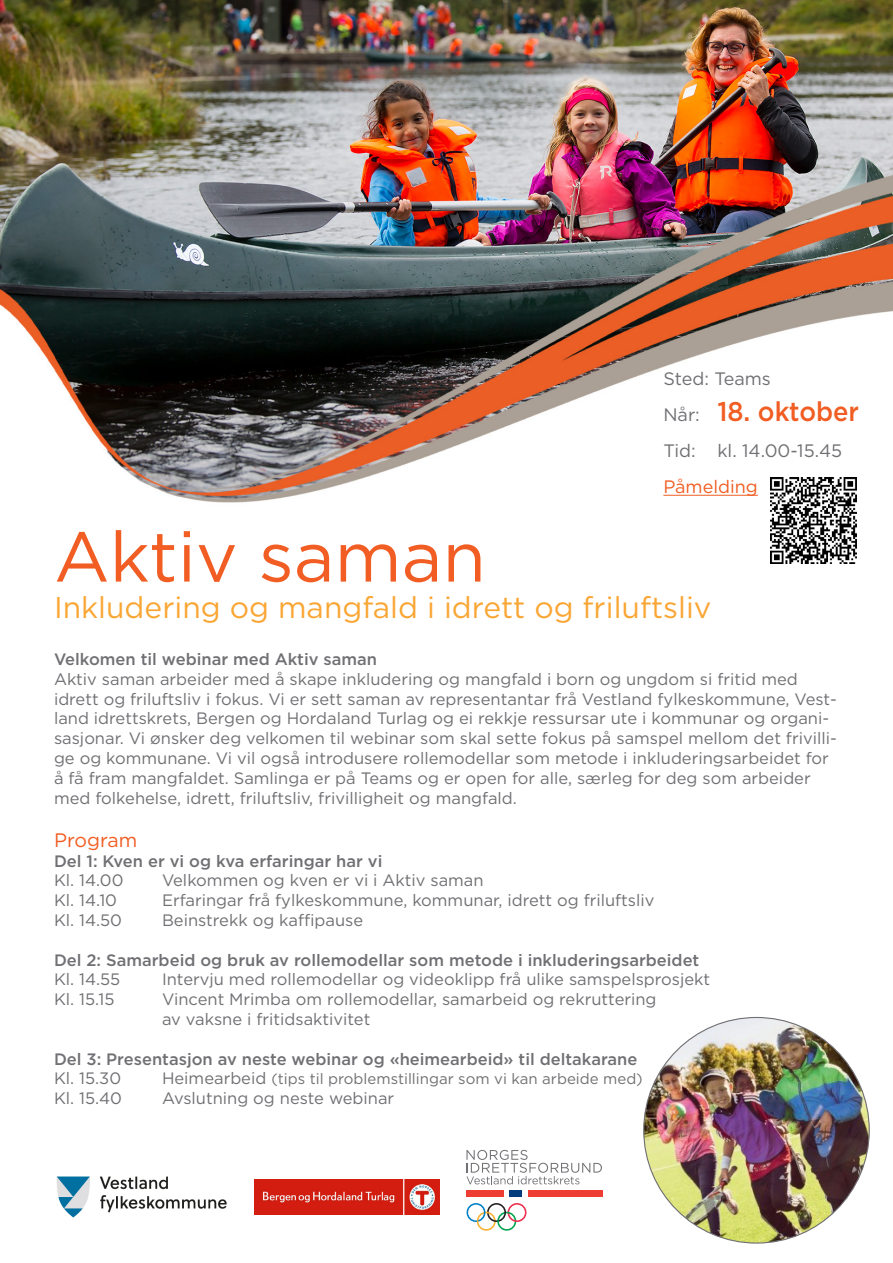
<style>
.page{position:relative;width:893px;height:1263px;background:#fff}
.page>*{position:absolute;margin:0;border:0;box-sizing:border-box;transform-origin:0 0}
.t1{font:70.5px "Gotham";color:#f15d22}
.t2{font:30px "Gotham";color:#faa634}
.t3{font:500 27px "Gotham";color:#f15d22;scale:.94 1}
.t4{font:19.5px "Gotham";color:#f15d22}
.t5{font:18px "Gotham";color:#706f73}
.t6{font:18px "Gotham";color:#f15d22}
.t7{font:16.5px/19.8px "Gotham";color:#706f73}
.t8{font:500 16.5px/19.8px "Gotham";color:#706f73}
.t9{font:15px "Gotham";color:#706f73}
.s1{font-weight:400;font-size:18px;color:#706f73}
.s2{font-weight:400}
.s3{font-size:16.5px}
</style>
<div class="page">
<img style="left:0;top:0;width:893px;height:503px">
<img style="left:644px;top:1017px;width:225px;height:226px;border-radius:113px">
<hr style="left:663px;top:495px;width:95px;height:1px;background:#f15d22">
<img style="left:56px;top:1176px;width:171px;height:42px">
<img style="left:254px;top:1180px;width:185px;height:35px">
<div style="left:466px;top:1190px;width:37px;height:7px;background:#ee3e34"></div>
<div style="left:528px;top:1190px;width:74px;height:7px;background:#ee3e34"></div>
<div style="left:509px;top:1190px;width:13px;height:7px;background:#013d7d"></div>
<svg style="left:467px;top:1203px;width:59px;height:28px"></svg>
<svg style="left:466px;top:1150px;width:136px;height:34px"></svg>
<img style="left:770px;top:478px;width:87px;height:86px">
<p class="t5" style="left:663px;top:367px;width:109px">Sted: Teams</p>
<p class="t3" style="left:663px;top:394px;width:210px"><span class="s1">Når:</span> 18. oktober</p>
<p class="t5" style="left:663px;top:439px;width:180px">Tid: kl. 14.00-15.45</p>
<p class="t6" style="left:663px;top:475px;width:96px">Påmelding</p>
<p class="t1" style="left:54px;top:511px;width:433px">Aktiv saman</p>
<p class="t2" style="left:54px;top:588px;width:659px">Inkludering og mangfald i idrett og friluftsliv</p>
<p class="t8" style="left:54px;top:649px;width:325px">Velkomen til webinar med Aktiv saman</p>
<p class="t7" style="left:54px;top:669px;width:784px">Aktiv saman arbeider med å skape inkludering og mangfald i born og ungdom si fritid med idrett og friluftsliv i fokus. Vi er sett saman av representantar frå Vestland fylkeskommune, Vest&shy;land idrettskrets, Bergen og Hordaland Turlag og ei rekkje ressursar ute i kommunar og organi&shy;sasjonar. Vi ønsker deg velkomen til webinar som skal sette fokus på samspel mellom det frivilli&shy;ge og kommunane. Vi vil også introdusere rollemodellar som metode i inkluderingsarbeidet for å få fram mangfaldet. Samlinga er på Teams og er open for alle, særleg for deg som arbeider med folkehelse, idrett, friluftsliv, frivilligheit og mangfald.</p>
<p class="t4" style="left:54px;top:827px;width:85px">Program</p>
<p class="t8" style="left:54px;top:850px;width:330px">Del 1: Kven er vi og kva erfaringar har vi<br><span class="s2">Kl. 14.00</span></p>
<p class="t7" style="left:162px;top:870px;width:323px">Velkommen og kven er vi i Aktiv saman</p>
<p class="t7" style="left:54px;top:890px;width:65px">Kl. 14.10</p>
<p class="t7" style="left:162px;top:890px;width:494px">Erfaringar frå fylkeskommune, kommunar, idrett og friluftsliv</p>
<p class="t7" style="left:54px;top:910px;width:70px">Kl. 14.50</p>
<p class="t7" style="left:162px;top:910px;width:203px">Beinstrekk og kaffipause</p>
<p class="t8" style="left:54px;top:949px;width:647px">Del 2: Samarbeid og bruk av rollemodellar som metode i inkluderingsarbeidet</p>
<p class="t7" style="left:54px;top:969px;width:68px">Kl. 14.55</p>
<p class="t7" style="left:162px;top:969px;width:550px">Intervju med rollemodellar og videoklipp frå ulike samspelsprosjekt</p>
<p class="t7" style="left:54px;top:989px;width:62px">Kl. 15.15</p>
<p class="t7" style="left:162px;top:989px;width:496px">Vincent Mrimba om rollemodellar, samarbeid og rekruttering av vaksne i fritidsaktivitet</p>
<p class="t8" style="left:54px;top:1048px;width:585px">Del 3: Presentasjon av neste webinar og «heimearbeid» til deltakarane</p>
<p class="t7" style="left:54px;top:1068px;width:69px">Kl. 15.30</p>
<p class="t9" style="left:162px;top:1069px;width:482px"><span class="s3">Heimearbeid</span> (tips til problemstillingar som vi kan arbeide med)</p>
<p class="t7" style="left:54px;top:1088px;width:70px">Kl. 15.40</p>
<p class="t7" style="left:162px;top:1088px;width:234px">Avslutning og neste webinar</p>
</div>
